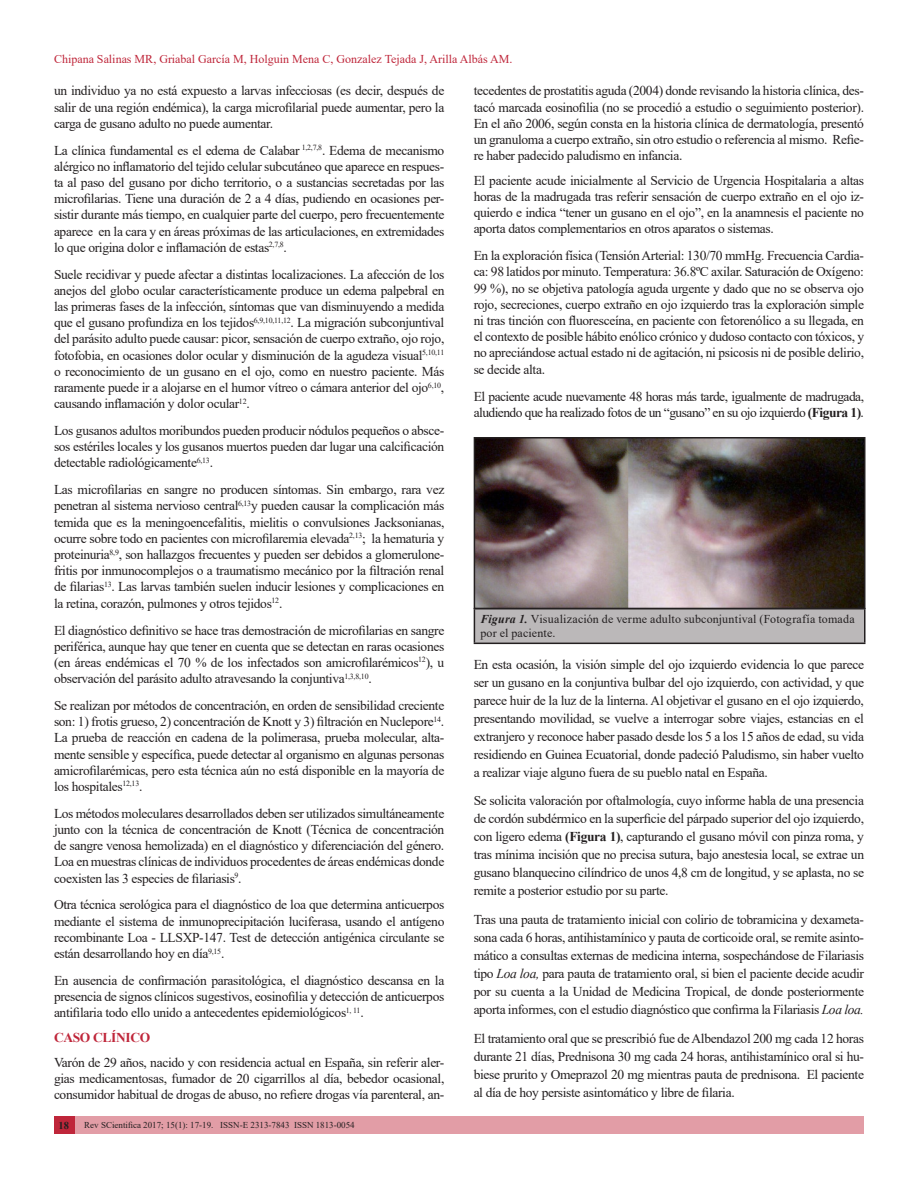
<style>
.page{position:relative;width:918px;height:1188px;background:#fff}
.page>*{position:absolute;margin:0;border:0;box-sizing:border-box;transform-origin:0 0}
.t1{font:13.5px/16.2px "Times New Roman";letter-spacing:-.025em;color:#231f20;text-align:justify}
.t2{font:700 13.5px "Times New Roman";letter-spacing:-.025em;color:#bf263a}
.t3{font:12px/14.4px "Times New Roman";letter-spacing:.015em;color:#231f20}
.t4{font:12px "Times New Roman";color:#bf263a}
.t5{font:700 10.5px "Times New Roman";color:#231f20}
.t6{font:9px "Times New Roman";color:#231f20}
.s1{font-weight:700}
.s2{font-weight:700;font-style:italic}
.s3{font-style:italic}
</style>
<div class="page">
<div style="left:474px;top:609px;width:391px;height:34px;background:#bbb8b9"></div>
<hr style="left:474px;top:609px;width:1px;height:34px;background:#231f20">
<hr style="left:864px;top:609px;width:2px;height:34px;background:#231f20">
<hr style="left:474px;top:643px;width:391px;height:1px;background:#231f20">
<img style="left:477px;top:440px;width:385px;height:166px">
<div style="left:474px;top:437px;width:391px;height:172px;border:2px solid #231f20"></div>
<div style="left:54px;top:1117px;width:810px;height:17px;background:#e29da6"></div>
<div style="left:54px;top:1117px;width:21px;height:17px;background:#bf263a"></div>
<p class="t4" style="left:54px;top:51px;width:460px">Chipana Salinas MR, Griabal García M, Holguin Mena C, Gonzalez Tejada J, Arilla Albás AM.</p>
<p class="t1" style="left:54px;top:82px;width:392px">un individuo ya no está expuesto a larvas infecciosas (es decir, después de salir de una región endémica), la carga microfilarial puede aumentar, pero la carga de gusano adulto no puede aumentar.</p>
<p class="t1" style="left:54px;top:142px;width:392px">La clínica fundamental es el edema de Calabar <sup>1,2,7,8</sup>. Edema de mecanismo alérgico no inflamatorio del tejido celular subcutáneo que aparece en respues&shy;ta al paso del gusano por dicho territorio, o a sustancias secretadas por las microfilarias. Tiene una duración de 2 a 4 días, pudiendo en ocasiones per&shy;sistir durante más tiempo, en cualquier parte del cuerpo, pero frecuentemente aparece en la cara y en áreas próximas de las articulaciones, en extremidades lo que origina dolor e inflamación de estas<sup>2,7,8</sup>.</p>
<p class="t1" style="left:54px;top:266px;width:392px">Suele recidivar y puede afectar a distintas localizaciones. La afección de los anejos del globo ocular característicamente produce un edema palpebral en las primeras fases de la infección, síntomas que van disminuyendo a medida que el gusano profundiza en los tejidos<sup>6,9,10,11,12</sup>. La migración subconjuntival del parásito adulto puede causar: picor, sensación de cuerpo extraño, ojo rojo, fotofobia, en ocasiones dolor ocular y disminución de la agudeza visual<sup>5,10,11 </sup>o reconocimiento de un gusano en el ojo, como en nuestro paciente. Más raramente puede ir a alojarse en el humor vítreo o cámara anterior del ojo<sup>6,10</sup>, causando inflamación y dolor ocular<sup>12</sup>.</p>
<p class="t1" style="left:54px;top:422px;width:392px">Los gusanos adultos moribundos pueden producir nódulos pequeños o absce&shy;sos estériles locales y los gusanos muertos pueden dar lugar una calcificación detectable radiológicamente<sup>6,13</sup>.</p>
<p class="t1" style="left:54px;top:481px;width:392px">Las microfilarias en sangre no producen síntomas. Sin embargo, rara vez penetran al sistema nervioso central<sup>6,13</sup>y pueden causar la complicación más temida que es la meningoencefalitis, mielitis o convulsiones Jacksonianas, ocurre sobre todo en pacientes con microfilaremia elevada<sup>2,13</sup>; la hematuria y proteinuria<sup>8,9</sup>, son hallazgos frecuentes y pueden ser debidos a glomerulone&shy;fritis por inmunocomplejos o a traumatismo mecánico por la filtración renal de filarias<sup>13</sup>. Las larvas también suelen inducir lesiones y complicaciones en la retina, corazón, pulmones y otros tejidos<sup>12</sup>.</p>
<p class="t1" style="left:54px;top:621px;width:392px">El diagnóstico definitivo se hace tras demostración de microfilarias en sangre periférica, aunque hay que tener en cuenta que se detectan en raras ocasiones (en áreas endémicas el 70 % de los infectados son amicrofilarémicos<sup>12</sup>), u observación del parásito adulto atravesando la conjuntiva<sup>1,3,8,10</sup>.</p>
<p class="t1" style="left:54px;top:697px;width:392px">Se realizan por métodos de concentración, en orden de sensibilidad creciente son: 1) frotis grueso, 2) concentración de Knott y 3) filtración en Nuclepore<sup>14</sup>.<br>La prueba de reacción en cadena de la polimerasa, prueba molecular, alta&shy;mente sensible y específica, puede detectar al organismo en algunas personas amicrofilarémicas, pero esta técnica aún no está disponible en la mayoría de los hospitales<sup>12,13</sup>.</p>
<p class="t1" style="left:54px;top:805px;width:392px">Los métodos moleculares desarrollados deben ser utilizados simultáneamente junto con la técnica de concentración de Knott (Técnica de concentración de sangre venosa hemolizada) en el diagnóstico y diferenciación del género.<br>Loa en muestras clínicas de individuos procedentes de áreas endémicas donde coexisten las 3 especies de filariasis<sup>9</sup>.</p>
<p class="t1" style="left:54px;top:896px;width:392px">Otra técnica serológica para el diagnóstico de loa que determina anticuerpos mediante el sistema de inmunoprecipitación luciferasa, usando el antígeno recombinante Loa - LLSXP-147. Test de detección antigénica circulante se están desarrollando hoy en día<sup>9,15</sup>.</p>
<p class="t1" style="left:54px;top:972px;width:392px">En ausencia de confirmación parasitológica, el diagnóstico descansa en la presencia de signos clínicos sugestivos, eosinofilia y detección de anticuerpos antifilaria todo ello unido a antecedentes epidemiológicos<sup>1,</sup> <sup>11</sup>.</p>
<p class="t2" style="left:54px;top:1028px;width:98px">CASO CLÍNICO</p>
<p class="t1" style="left:54px;top:1054px;width:392px">Varón de 29 años, nacido y con residencia actual en España, sin referir aler&shy;gias medicamentosas, fumador de 20 cigarrillos al día, bebedor ocasional, consumidor habitual de drogas de abuso, no refiere drogas vía parenteral, an-</p>
<p class="t1" style="left:474px;top:82px;width:392px">tecedentes de prostatitis aguda (2004) donde revisando la historia clínica, des&shy;tacó marcada eosinofilia (no se procedió a estudio o seguimiento posterior).<br>En el año 2006, según consta en la historia clínica de dermatología, presentó un granuloma a cuerpo extraño, sin otro estudio o referencia al mismo. Refie&shy;re haber padecido paludismo en infancia.</p>
<p class="t1" style="left:474px;top:172px;width:392px">El paciente acude inicialmente al Servicio de Urgencia Hospitalaria a altas horas de la madrugada tras referir sensación de cuerpo extraño en el ojo iz&shy;quierdo e indica “tener un gusano en el ojo”, en la anamnesis el paciente no aporta datos complementarios en otros aparatos o sistemas.</p>
<p class="t1" style="left:474px;top:247px;width:392px">En la exploración física (Tensión Arterial: 130/70 mmHg. Frecuencia Cardia&shy;ca: 98 latidos por minuto. Temperatura: 36.8ºC axilar. Saturación de Oxígeno:<br>99 %), no se objetiva patología aguda urgente y dado que no se observa ojo rojo, secreciones, cuerpo extraño en ojo izquierdo tras la exploración simple ni tras tinción con fluoresceína, en paciente con fetorenólico a su llegada, en el contexto de posible hábito enólico crónico y dudoso contacto con tóxicos, y no apreciándose actual estado ni de agitación, ni psicosis ni de posible delirio, se decide alta.</p>
<p class="t1" style="left:474px;top:387px;width:392px">El paciente acude nuevamente 48 horas más tarde, igualmente de madrugada, aludiendo que ha realizado fotos de un “gusano” en su ojo izquierdo <span class="s1">(Figura 1)</span>.</p>
<p class="t3" style="left:480px;top:611px;width:376px"><span class="s2">Figura 1.</span> Visualización de verme adulto subconjuntival (Fotografía tomada por el paciente.</p>
<p class="t1" style="left:474px;top:655px;width:392px;line-height:18px">En esta ocasión, la visión simple del ojo izquierdo evidencia lo que parece ser un gusano en la conjuntiva bulbar del ojo izquierdo, con actividad, y que parece huir de la luz de la linterna. Al objetivar el gusano en el ojo izquierdo, presentando movilidad, se vuelve a interrogar sobre viajes, estancias en el extranjero y reconoce haber pasado desde los 5 a los 15 años de edad, su vida residiendo en Guinea Ecuatorial, donde padeció Paludismo, sin haber vuelto a realizar viaje alguno fuera de su pueblo natal en España.</p>
<p class="t1" style="left:474px;top:792px;width:392px;line-height:18px">Se solicita valoración por oftalmología, cuyo informe habla de una presencia de cordón subdérmico en la superficie del párpado superior del ojo izquierdo, con ligero edema <span class="s1">(Figura 1)</span>, capturando el gusano móvil con pinza roma, y tras mínima incisión que no precisa sutura, bajo anestesia local, se extrae un gusano blanquecino cilíndrico de unos 4,8 cm de longitud, y se aplasta, no se remite a posterior estudio por su parte.</p>
<p class="t1" style="left:474px;top:910px;width:392px;line-height:18px">Tras una pauta de tratamiento inicial con colirio de tobramicina y dexameta&shy;sona cada 6 horas, antihistamínico y pauta de corticoide oral, se remite asinto&shy;mático a consultas externas de medicina interna, sospechándose de Filariasis tipo <span class="s3">Loa loa,</span> para pauta de tratamiento oral, si bien el paciente decide acudir por su cuenta a la Unidad de Medicina Tropical, de donde posteriormente aporta informes, con el estudio diagnóstico que confirma la Filariasis <span class="s3">Loa loa.</span></p>
<p class="t1" style="left:474px;top:1029px;width:392px;line-height:18px">El tratamiento oral que se prescribió fue de Albendazol 200 mg cada 12 horas durante 21 días, Prednisona 30 mg cada 24 horas, antihistamínico oral si hu&shy;biese prurito y Omeprazol 20 mg mientras pauta de prednisona. El paciente al día de hoy persiste asintomático y libre de filaria.</p>
<p class="t5" style="left:58px;top:1118px;width:12px">18</p>
<p class="t6" style="left:84px;top:1119px;width:272px">Rev SCientifica 2017; 15(1): 17-19. ISSN-E 2313-7843 ISSN 1813-0054</p>
</div>
